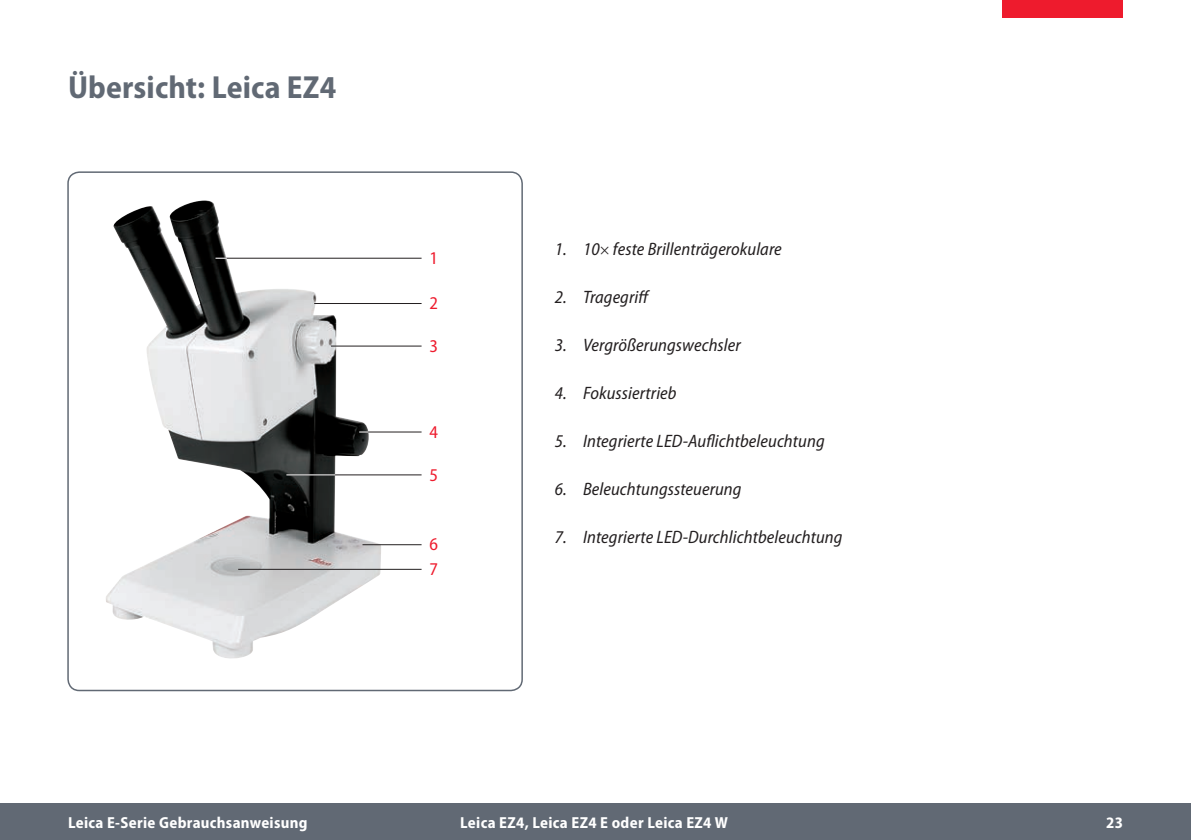
<style>
.page{position:relative;width:1191px;height:840px;background:#fff}
.page>*{position:absolute;margin:0;border:0;box-sizing:border-box;transform-origin:0 0}
.t1{font:700 semi-condensed 32px "Myriad Pro";letter-spacing:.005em;color:#616974}
.t2{font:italic semi-condensed 18px "Myriad Pro";letter-spacing:.005em;color:#231f20}
.t3{font:semi-condensed 18px "Myriad Pro";color:#ee1b2d}
.t4{font:700 semi-condensed 16px "Myriad Pro";letter-spacing:.02em;color:#fff}
</style>
<div class="page">
<div style="left:0;top:803px;width:1191px;height:36px;background:#616974"></div>
<div style="left:1002px;top:0;width:121px;height:17px;background:#ee1b2d"></div>
<img style="left:106px;top:200px;width:276px;height:459px">
<div style="left:67px;top:171px;width:456px;height:519px;border:2px solid #616974;border-radius:11px"></div>
<hr style="left:215px;top:257px;width:206px;height:1px;background:#231f20">
<hr style="left:314px;top:303px;width:107px;height:1px;background:#231f20">
<hr style="left:331px;top:345px;width:90px;height:1px;background:#231f20">
<hr style="left:286px;top:474px;width:135px;height:1px;background:#231f20">
<hr style="left:238px;top:568px;width:183px;height:1px;background:#231f20">
<hr style="left:362px;top:544px;width:59px;height:1px;background:#231f20">
<hr style="left:360px;top:431px;width:61px;height:1px;background:#231f20">
<svg style="left:215px;top:257px;width:12px;height:1px"></svg>
<hr style="left:286px;top:474px;width:49px;height:1px;background:#fff">
<h1 class="t1" style="left:68px;top:69px;width:270px">Übersicht: Leica EZ4</h1>
<p class="t3" style="left:429px;top:248px;width:10px">1</p>
<p class="t3" style="left:429px;top:293px;width:10px">2</p>
<p class="t3" style="left:429px;top:336px;width:10px">3</p>
<p class="t3" style="left:429px;top:421px;width:10px">4</p>
<p class="t3" style="left:429px;top:464px;width:10px">5</p>
<p class="t3" style="left:429px;top:534px;width:10px">6</p>
<p class="t3" style="left:429px;top:559px;width:10px">7</p>
<p class="t2" style="left:554px;top:239px;width:229px">1. 10 feste Brillenträgerokulare</p>
<p class="t2" style="left:554px;top:287px;width:97px">2. Tragegriff</p>
<p class="t2" style="left:554px;top:335px;width:188px">3. Vergrößerungswechsler</p>
<p class="t2" style="left:554px;top:383px;width:123px">4. Fokussiertrieb</p>
<p class="t2" style="left:554px;top:431px;width:271px">5. Integrierte LED-Auflichtbeleuchtung</p>
<p class="t2" style="left:554px;top:479px;width:188px">6. Beleuchtungssteuerung</p>
<p class="t2" style="left:554px;top:527px;width:289px">7. Integrierte LED-Durchlichtbeleuchtung</p>
<p class="t4" style="left:68px;top:813px;width:241px">Leica E-Serie Gebrauchsanweisung</p>
<p class="t4" style="left:460px;top:813px;width:269px">Leica EZ4, Leica EZ4 E oder Leica EZ4 W</p>
<p class="t4" style="left:1106px;top:813px;width:18px">23</p>
</div>
